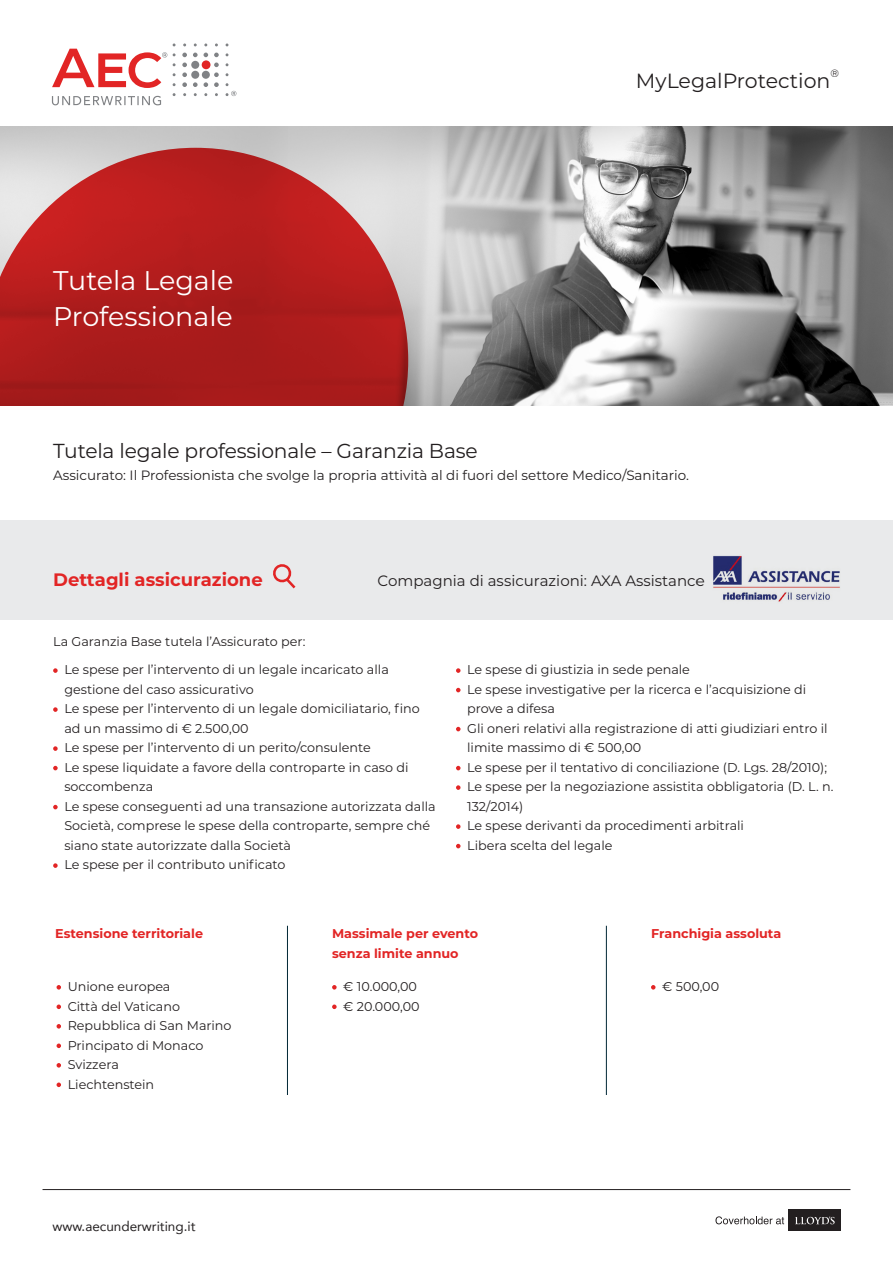
<style>
.page{position:relative;width:893px;height:1263px;background:#fff}
.page>*{position:absolute;margin:0;border:0;box-sizing:border-box;transform-origin:0 0}
.t1{font:27px "Montserrat";color:#fff}
.t2{font:20.55px "Montserrat";color:#231f20}
.t3{font:20.25px "Montserrat";letter-spacing:-.01em;color:#231f20}
.t4{font:700 18px "Montserrat";color:#e22525}
.t5{font:15px "Montserrat";color:#231f20}
.t6{font:13.5px "Montserrat";color:#231f20}
.t7{font:13.5px "Avenir";color:#231f20}
.t8{font:12.75px/19.5px "Montserrat";color:#231f20}
.t9{font:700 12.75px/19.5px "Montserrat";color:#e22525}
.t10{font:10.65px "Montserrat";color:#231f20}
</style>
<div class="page">
<hr style="left:43px;top:1189px;width:807px;height:1px;background:#231f20">
<div style="left:789px;top:1210px;width:52px;height:21px;background:#231f20"></div>
<svg style="left:795px;top:1216px;width:40px;height:8px"></svg>
<svg style="left:715px;top:1216px;width:69px;height:8px"></svg>
<svg style="left:52px;top:96px;width:109px;height:9px"></svg>
<svg style="left:182px;top:53px;width:5px;height:4px"></svg>
<svg style="left:193px;top:53px;width:5px;height:4px"></svg>
<svg style="left:204px;top:53px;width:4px;height:4px"></svg>
<svg style="left:214px;top:53px;width:5px;height:4px"></svg>
<div style="left:191px;top:61px;width:8px;height:8px;background:#808285;border-radius:50%"></div>
<div style="left:202px;top:60px;width:8px;height:9px;background:#e22525;border-radius:50%"></div>
<div style="left:191px;top:71px;width:8px;height:8px;background:#808285;border-radius:50%"></div>
<div style="left:202px;top:71px;width:8px;height:8px;background:#808285;border-radius:50%"></div>
<svg style="left:182px;top:63px;width:5px;height:24px"></svg>
<svg style="left:193px;top:82px;width:5px;height:5px"></svg>
<svg style="left:204px;top:82px;width:4px;height:5px"></svg>
<svg style="left:214px;top:63px;width:5px;height:24px"></svg>
<svg style="left:52px;top:49px;width:115px;height:39px"></svg>
<svg style="left:226px;top:83px;width:10px;height:13px"></svg>
<img style="left:0;top:126px;width:893px;height:279px">
<svg style="left:0;top:148px;width:408px;height:257px"></svg>
<div style="left:0;top:520px;width:893px;height:100px;background:#e9eaeb"></div>
<img style="left:713px;top:555px;width:127px;height:47px">
<svg style="left:57px;top:985px;width:4px;height:4px"></svg>
<svg style="left:57px;top:1004px;width:4px;height:5px"></svg>
<svg style="left:57px;top:1024px;width:4px;height:4px"></svg>
<svg style="left:57px;top:1043px;width:4px;height:5px"></svg>
<svg style="left:57px;top:1063px;width:4px;height:4px"></svg>
<svg style="left:57px;top:1082px;width:4px;height:5px"></svg>
<hr style="left:606px;top:926px;width:1px;height:169px;background:#012735">
<svg style="left:651px;top:985px;width:4px;height:4px"></svg>
<hr style="left:287px;top:926px;width:1px;height:169px;background:#012735">
<svg style="left:332px;top:985px;width:5px;height:4px"></svg>
<svg style="left:332px;top:1004px;width:5px;height:5px"></svg>
<svg style="left:273px;top:564px;width:23px;height:25px"></svg>
<svg style="left:53px;top:668px;width:5px;height:5px"></svg>
<svg style="left:53px;top:707px;width:5px;height:5px"></svg>
<svg style="left:53px;top:746px;width:5px;height:5px"></svg>
<svg style="left:53px;top:766px;width:5px;height:4px"></svg>
<svg style="left:53px;top:805px;width:5px;height:4px"></svg>
<svg style="left:53px;top:863px;width:5px;height:5px"></svg>
<svg style="left:456px;top:668px;width:4px;height:5px"></svg>
<svg style="left:456px;top:688px;width:4px;height:4px"></svg>
<svg style="left:456px;top:727px;width:4px;height:4px"></svg>
<svg style="left:456px;top:766px;width:4px;height:4px"></svg>
<svg style="left:456px;top:785px;width:4px;height:5px"></svg>
<svg style="left:456px;top:824px;width:4px;height:5px"></svg>
<svg style="left:456px;top:844px;width:4px;height:4px"></svg>
<p class="t1" style="left:53px;top:262px;width:182px">Tutela Legale</p>
<p class="t1" style="left:53px;top:298px;width:181px">Professionale</p>
<p class="t2" style="left:636px;top:67px;width:196px">MyLegalProtection</p>
<p class="t10" style="left:830px;top:66px;width:10px">®</p>
<p class="t3" style="left:53px;top:436px;width:426px">Tutela legale professionale – Garanzia Base</p>
<p class="t6" style="left:53px;top:466px;width:637px">Assicurato: Il Professionista che svolge la propria attività al di fuori del settore Medico/Sanitario.</p>
<p class="t4" style="left:53px;top:566px;width:211px">Dettagli assicurazione</p>
<p class="t5" style="left:378px;top:570px;width:328px">Compagnia di assicurazioni: AXA Assistance</p>
<p class="t8" style="left:53px;top:632px;width:254px">La Garanzia Base tutela l’Assicurato per:</p>
<p class="t8" style="left:64px;top:660px;width:326px">Le spese per l’intervento di un legale incaricato alla gestione del caso assicurativo</p>
<p class="t8" style="left:64px;top:699px;width:357px">Le spese per l’intervento di un legale domiciliatario, fino ad un massimo di € 2.500,00</p>
<p class="t8" style="left:64px;top:738px;width:308px">Le spese per l’intervento di un perito/consulente</p>
<p class="t8" style="left:64px;top:757px;width:346px">Le spese liquidate a favore della controparte in caso di soccombenza</p>
<p class="t8" style="left:64px;top:796px;width:373px">Le spese conseguenti ad una transazione autorizzata dalla<br>Società, comprese le spese della controparte, sempre ché siano state autorizzate dalla Società</p>
<p class="t8" style="left:64px;top:855px;width:223px">Le spese per il contributo unificato</p>
<p class="t8" style="left:467px;top:660px;width:224px">Le spese di giustizia in sede penale</p>
<p class="t8" style="left:467px;top:679px;width:341px">Le spese investigative per la ricerca e l’acquisizione di prove a difesa</p>
<p class="t8" style="left:467px;top:718px;width:362px">Gli oneri relativi alla registrazione di atti giudiziari entro il limite massimo di € 500,00</p>
<p class="t8" style="left:467px;top:757px;width:361px">Le spese per il tentativo di conciliazione (D. Lgs. 28/2010);</p>
<p class="t8" style="left:467px;top:777px;width:368px">Le spese per la negoziazione assistita obbligatoria (D. L. n.<br>132/2014)</p>
<p class="t8" style="left:467px;top:816px;width:278px">Le spese derivanti da procedimenti arbitrali</p>
<p class="t8" style="left:467px;top:835px;width:147px">Libera scelta del legale</p>
<p class="t9" style="left:55px;top:923px;width:149px">Estensione territoriale</p>
<p class="t8" style="left:68px;top:976px;width:104px">Unione europea</p>
<p class="t8" style="left:68px;top:996px;width:114px">Città del Vaticano</p>
<p class="t8" style="left:68px;top:1015px;width:165px">Repubblica di San Marino</p>
<p class="t8" style="left:68px;top:1035px;width:137px">Principato di Monaco</p>
<p class="t8" style="left:68px;top:1054px;width:53px">Svizzera</p>
<p class="t8" style="left:68px;top:1074px;width:88px">Liechtenstein</p>
<p class="t7" style="left:52px;top:1215px;width:145px">www.aecunderwriting.it</p>
<p class="t9" style="left:332px;top:923px;width:147px">Massimale per evento senza limite annuo</p>
<p class="t8" style="left:343px;top:976px;width:75px">€ 10.000,00</p>
<p class="t8" style="left:343px;top:996px;width:78px">€ 20.000,00</p>
<p class="t9" style="left:651px;top:923px;width:132px">Franchigia assoluta</p>
<p class="t8" style="left:662px;top:976px;width:58px">€ 500,00</p>
</div>
